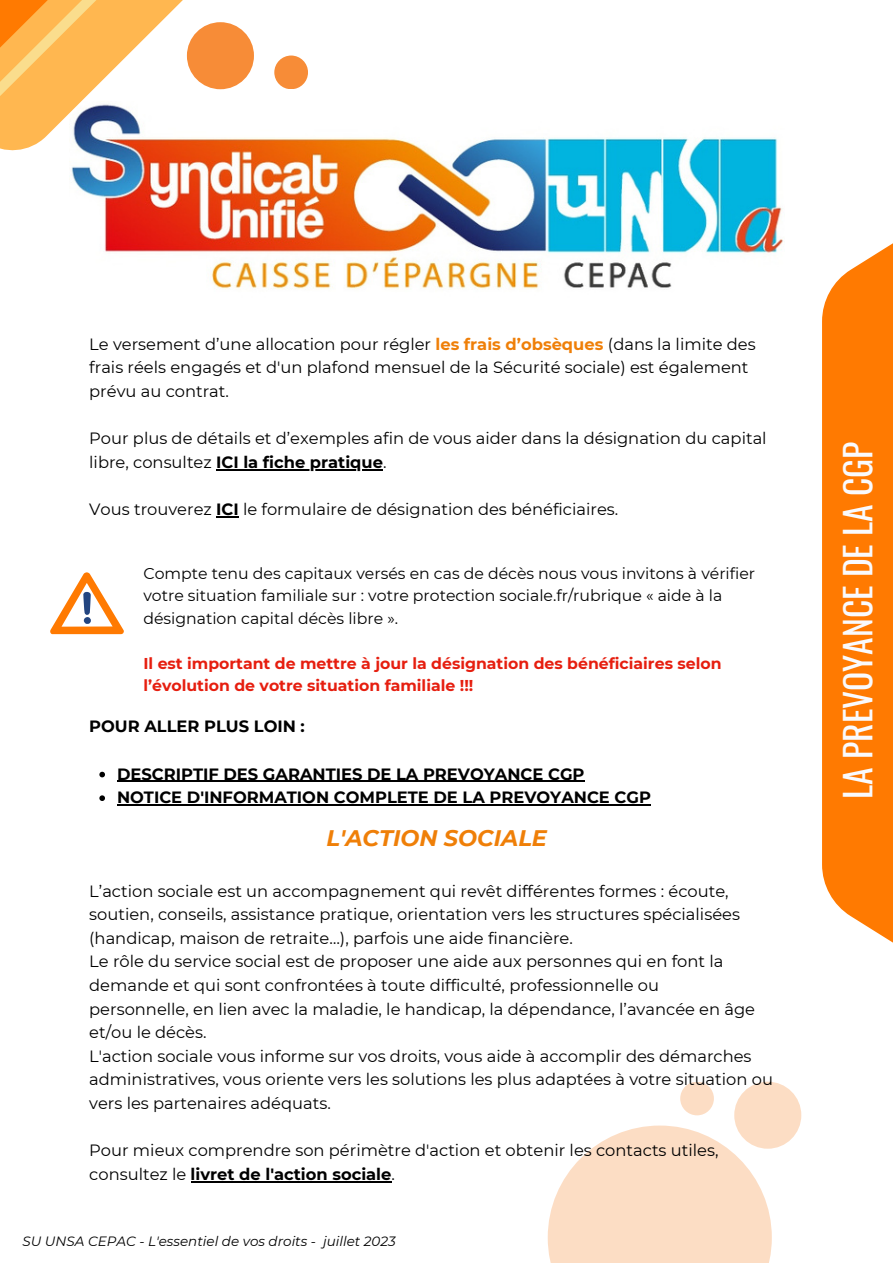
<style>
.page{position:relative;width:893px;height:1264px;background:#fff}
.page>*{position:absolute;margin:0;border:0;box-sizing:border-box;transform-origin:0 0}
.t1{font:35.55px "Oswald";color:#f9fafd}
.t2{font:italic 700 22.5px "Montserrat";color:#ef7f08}
.t3{font:16.35px/23.5px "Montserrat";color:#000}
.t4{font:700 16.35px "Montserrat";color:#000}
.t5{font:15.75px/22.5px "Montserrat";color:#000}
.t6{font:700 15.75px/22.5px "Montserrat";color:#e61e0f}
.t7{font:italic 13.5px "Montserrat";color:#000}
.s1{font-weight:700;color:#ef7f08}
.s2{font-weight:700}
</style>
<div class="page">
<img style="left:187px;top:137px;width:596px;height:153px">
<div style="left:822px;top:235px;width:70px;height:716px;background:#ff7a01"></div>
<svg style="left:0;top:0;width:187px;height:252px"></svg>
<svg style="left:547px;top:1125px;width:224px;height:137px;fill:#fcddc4"></svg>
<div style="left:734px;top:1081px;width:67px;height:67px;background:#fcddc4;border-radius:50%"></div>
<div style="left:680px;top:1081px;width:33px;height:34px;background:#fcddc4;border-radius:50%"></div>
<div style="left:187px;top:22px;width:67px;height:67px;background:#f78c37;border-radius:50%"></div>
<div style="left:274px;top:56px;width:34px;height:33px;background:#f78c37;border-radius:50%"></div>
<svg style="left:50px;top:572px;width:74px;height:62px"></svg>
<hr style="left:216px;top:469px;width:167px;height:1px;background:#000">
<svg style="left:216px;top:516px;width:23px;height:1px"></svg>
<svg style="left:99px;top:771px;width:6px;height:6px"></svg>
<hr style="left:117px;top:780px;width:467px;height:1px;background:#000">
<svg style="left:99px;top:795px;width:6px;height:6px"></svg>
<hr style="left:117px;top:804px;width:534px;height:1px;background:#000">
<hr style="left:191px;top:1180px;width:200px;height:2px;background:#000">
<p class="t3" style="left:89px;top:332px;width:668px">Le versement d’une allocation pour régler <span class="s1">les frais d’obsèques</span> (dans la limite des frais réels engagés et d'un plafond mensuel de la Sécurité sociale) est également prévu au contrat.</p>
<p class="t3" style="left:89px;top:426px;width:678px">Pour plus de détails et d’exemples afin de vous aider dans la désignation du capital libre, consultez <span class="s2">ICI la fiche pratique</span>.</p>
<p class="t3" style="left:89px;top:497px;width:530px">Vous trouverez <span class="s2">ICI</span> le formulaire de désignation des bénéficiaires.</p>
<p class="t5" style="left:143px;top:562px;width:613px">Compte tenu des capitaux versés en cas de décès nous vous invitons à vérifier votre situation familiale sur : votre protection sociale.fr/rubrique « aide à la désignation capital décès libre ».</p>
<p class="t6" style="left:143px;top:652px;width:579px">Il est important de mettre à jour la désignation des bénéficiaires selon l’évolution de votre situation familiale !!!</p>
<p class="t4" style="left:89px;top:716px;width:217px">POUR ALLER PLUS LOIN :</p>
<p class="t4" style="left:117px;top:763px;width:469px">DESCRIPTIF DES GARANTIES DE LA PREVOYANCE CGP</p>
<p class="t4" style="left:117px;top:787px;width:535px">NOTICE D'INFORMATION COMPLETE DE LA PREVOYANCE CGP</p>
<p class="t2" style="left:326px;top:824px;width:222px">L'ACTION SOCIALE</p>
<p class="t3" style="left:89px;top:878px;width:652px">L’action sociale est un accompagnement qui revêt différentes formes : écoute, soutien, conseils, assistance pratique, orientation vers les structures spécialisées (handicap, maison de retraite…), parfois une aide financière.</p>
<p class="t3" style="left:89px;top:949px;width:635px">Le rôle du service social est de proposer une aide aux personnes qui en font la demande et qui sont confrontées à toute difficulté, professionnelle ou</p>
<p class="t3" style="left:89px;top:996px;width:667px">personnelle, en lien avec la maladie, le handicap, la dépendance, l’avancée en âge et/ou le décès.</p>
<p class="t3" style="left:89px;top:1044px;width:685px">L'action sociale vous informe sur vos droits, vous aide à accomplir des démarches administratives, vous oriente vers les solutions les plus adaptées à votre situation ou vers les partenaires adéquats.</p>
<p class="t3" style="left:89px;top:1138px;width:630px">Pour mieux comprendre son périmètre d'action et obtenir les contacts utiles, consultez le <span class="s2">livret de l'action sociale</span>.</p>
<p class="t7" style="left:22px;top:1233px;width:375px">SU UNSA CEPAC - L'essentiel de vos droits - juillet 2023</p>
<p class="t1" style="left:830px;top:798px;width:358px;rotate:-90deg">LA PREVOYANCE DE LA CGP</p>
</div>
